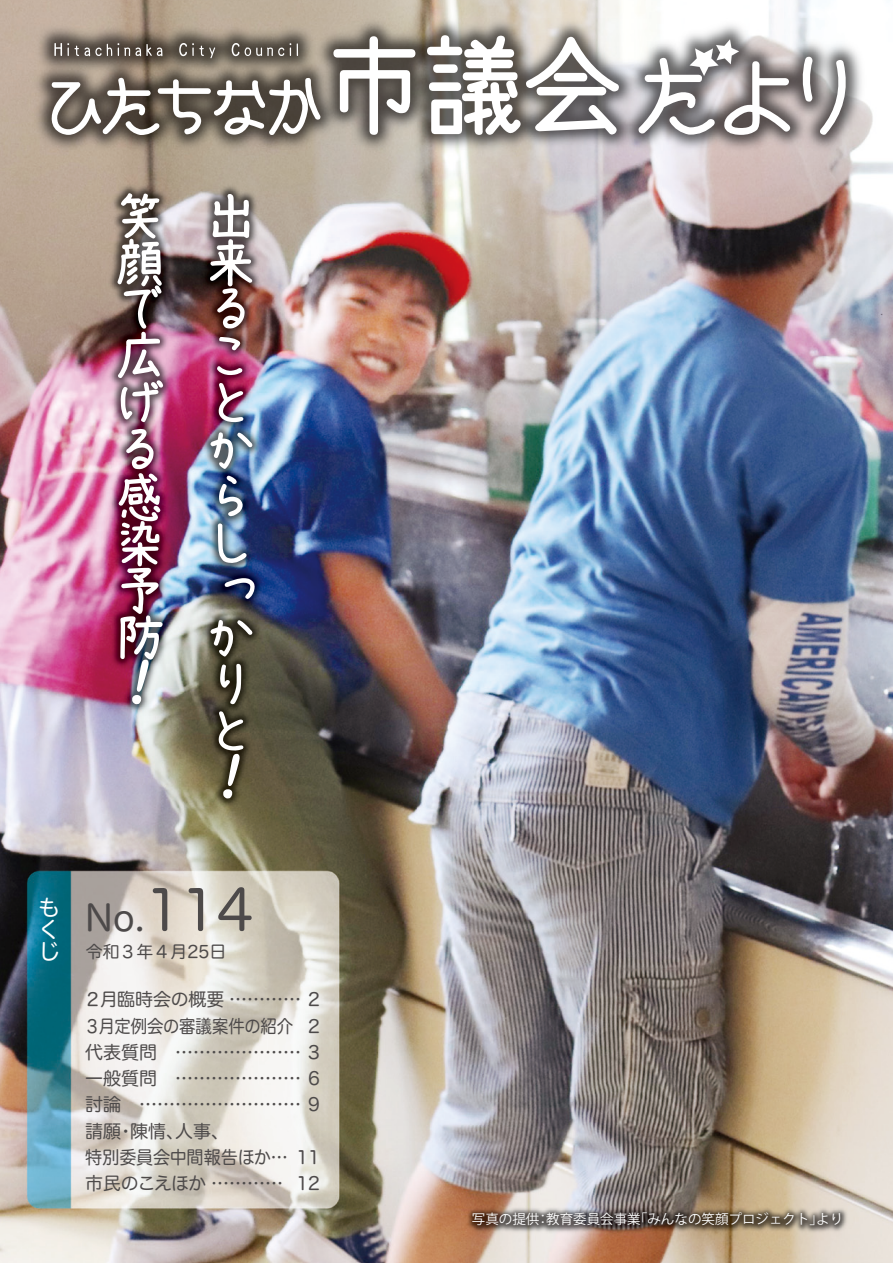
<style>
.page{position:relative;width:893px;height:1263px;background:#fff}
.page>*{position:absolute;margin:0;border:0;box-sizing:border-box;transform-origin:0 0}
.t1{font:54.9px "Hira Maru Pro W4";color:#4d4a4a}
.t2{font:35.7px "Hira Maru Pro W4";color:#4d4a4a}
.t3{font:22.5px/21.6px "Hira Maru Pro N W4";color:#fff}
.t4{font:18px/26.2px "Hira Maru Pro W4";color:#4d4a4a}
.t5{font:18px/26.2px "Hira Maru Pro W4";color:#4d4a4a;scale:.91 1}
.t6{font:18px/26.2px "Hira Maru Pro W4";letter-spacing:-.02em;color:#4d4a4a;text-align:right}
.t7{font:18px "Hira Maru Pro W4";letter-spacing:-.04em;color:#4d4a4a}
.t8{font:18px "Hira Maru Pro W4";color:#4d4a4a;scale:.95 1}
.t9{font:16.95px "Hira Maru Pro W4";color:#4d4a4a}
.t10{font:13.5px "Koz Go Pro";color:#fff}
.s1{font-size:35.7px}
</style>
<div class="page">
<img style="left:0;top:0;width:893px;height:1263px">
<svg style="left:51px;top:78px;width:270px;height:57px"></svg>
<svg style="left:333px;top:36px;width:82px;height:99px"></svg>
<svg style="left:427px;top:35px;width:192px;height:100px"></svg>
<svg style="left:802px;top:56px;width:11px;height:46px"></svg>
<svg style="left:819px;top:60px;width:30px;height:75px"></svg>
<svg style="left:638px;top:39px;width:153px;height:96px"></svg>
<svg style="left:54px;top:43px;width:108px;height:13px"></svg>
<svg style="left:179px;top:43px;width:36px;height:15px"></svg>
<svg style="left:232px;top:43px;width:7px;height:13px"></svg>
<svg style="left:245px;top:47px;width:39px;height:9px"></svg>
<svg style="left:290px;top:43px;width:1px;height:13px"></svg>
<svg style="left:297px;top:43px;width:1px;height:13px"></svg>
<svg style="left:210px;top:194px;width:42px;height:135px"></svg>
<svg style="left:217px;top:337px;width:25px;height:38px"></svg>
<svg style="left:219px;top:383px;width:24px;height:39px"></svg>
<svg style="left:210px;top:432px;width:42px;height:37px"></svg>
<svg style="left:219px;top:476px;width:24px;height:40px"></svg>
<svg style="left:218px;top:523px;width:29px;height:40px"></svg>
<svg style="left:225px;top:578px;width:30px;height:21px"></svg>
<svg style="left:210px;top:620px;width:42px;height:37px"></svg>
<svg style="left:220px;top:664px;width:21px;height:40px"></svg>
<svg style="left:219px;top:711px;width:24px;height:87px"></svg>
<img style="left:118px;top:193px;width:45px;height:229px">
<img style="left:119px;top:429px;width:44px;height:275px">
<p class="t3" style="left:38px;top:896px;width:22px">もくじ</p>
<p class="t1" style="left:135px;top:862px;width:120px"><span class="s1">.</span>114</p>
<p class="t2" style="left:85px;top:886px;width:51px">No</p>
<p class="t9" style="left:86px;top:937px;width:142px">令和３年４月25日</p>
<p class="t6" style="left:84px;top:985px;width:238px">２月臨時会の概要 ............ 2<br>2</p>
<p class="t5" style="left:175px;top:1012px;width:160px;text-indent:-91px">３月定例会の審議案件の紹介..................... 3</p>
<p class="t4" style="left:85px;top:1038px;width:73px">代表質問</p>
<p class="t4" style="left:139px;top:1064px;width:182px;text-indent:-54px">一般質問........................... 9</p>
<p class="t4" style="left:175px;top:1064px;width:146px">..................... 6</p>
<p class="t4" style="left:85px;top:1090px;width:37px">討論</p>
<p class="t4" style="left:85px;top:1117px;width:37px">請願</p>
<p class="t4" style="left:175px;top:1117px;width:55px">人事、</p>
<p class="t4" style="left:130px;top:1117px;width:55px">陳情、</p>
<p class="t4" style="left:117px;top:1117px;width:19px">・</p>
<p class="t8" style="left:85px;top:1141px;width:215px">特別委員会中間報告ほか...</p>
<p class="t7" style="left:85px;top:1168px;width:199px">市民のこえほか ............</p>
<p class="t4" style="left:296px;top:1143px;width:25px">11</p>
<p class="t4" style="left:296px;top:1169px;width:25px">12</p>
<p class="t10" style="left:634px;top:1211px;width:190px">「みんなの笑顔プロジェクト」</p>
<p class="t10" style="left:546px;top:1211px;width:96px">教育委員会事業</p>
<p class="t10" style="left:472px;top:1211px;width:69px">写真の提供</p>
<p class="t10" style="left:816px;top:1211px;width:28px">より</p>
<p class="t10" style="left:536px;top:1211px;width:15px">：</p>
</div>
